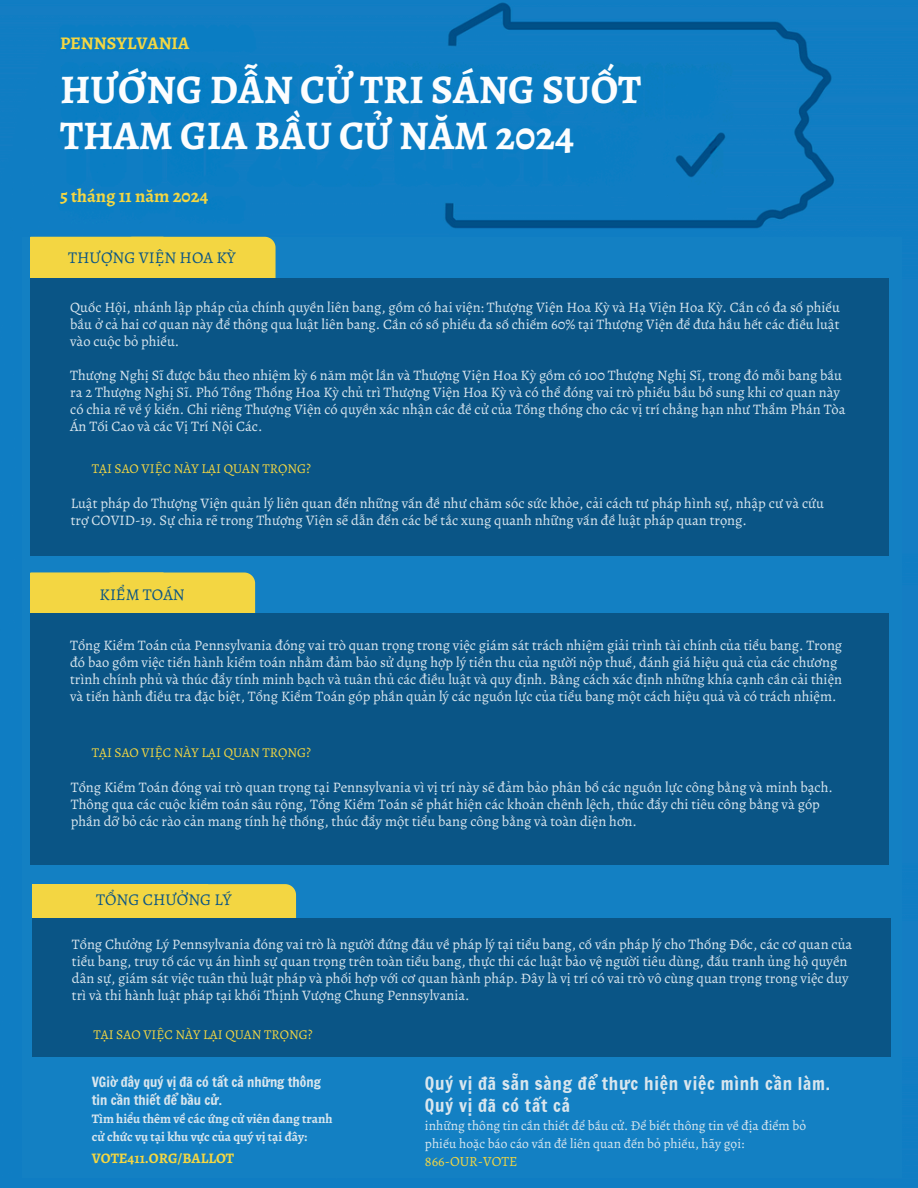
<style>
.page{position:relative;width:918px;height:1188px;background:#0f7dc3}
.page>*{position:absolute;margin:0;border:0;box-sizing:border-box;transform-origin:0 0}
.t1{font:700 40.8px/46.3px "Alegreya";color:#fcfdfe}
.t2{font:700 18.3px "Alegreya";color:#f4d742}
.t3{font:700 17.85px "Alegreya";color:#f4d742}
.t4{font:17.55px/22.5px "Francois One";letter-spacing:.045em;color:#d9e6ee}
.t5{font:16.5px "Alegreya";color:#0a5586}
.t6{font:14.55px/16.8px "Alegreya";color:#d9e6ee}
.t7{font:700 14.55px "Alegreya";color:#f4d742}
.t8{font:14.1px "Alegreya";color:#f4d742}
.t9{font:13.5px/18px "Alegreya";color:#d9e6ee}
.t10{font:13.5px "Alegreya";color:#f4d742}
.t11{font:13.5px/18.6px "Francois One";color:#d9e6ee}
.t12{font:700 13.05px/18.6px "Alegreya";color:#d9e6ee}
</style>
<div class="page">
<div style="left:22px;top:237px;width:880px;height:940px;background:#1380c3"></div>
<div style="left:30px;top:572px;width:225px;height:41px;background:#f3d642"></div>
<div style="left:30px;top:613px;width:859px;height:252px;background:#0a5586"></div>
<div style="left:30px;top:237px;width:246px;height:41px;background:#f3d642"></div>
<div style="left:30px;top:278px;width:859px;height:278px;background:#0a5586"></div>
<div style="left:32px;top:884px;width:264px;height:34px;background:#f3d642"></div>
<div style="left:32px;top:918px;width:858px;height:139px;background:#0a5586"></div>
<h2 class="t3" style="left:60px;top:31px;width:131px">PENNSYLVANIA</h2>
<h1 class="t1" style="left:60px;top:66px;width:583px">HƯỚNG DẪN CỬ TRI SÁNG SUỐT<br>THAM GIA BẦU CỬ NĂM 2024</h1>
<h3 class="t2" style="left:60px;top:183px;width:150px">5 tháng 11 năm 2024</h3>
<p class="t5" style="left:68px;top:246px;width:169px">THƯỢNG VIỆN HOA KỲ</p>
<p class="t6" style="left:70px;top:299px;width:771px;text-align:justify">Quốc Hội, nhánh lập pháp của chính quyền liên bang, gồm có hai viện: Thượng Viện Hoa Kỳ và Hạ Viện Hoa Kỳ. Cần có đa số phiếu bầu ở cả hai cơ quan này để thông qua luật liên bang. Cần có số phiếu đa số chiếm 60% tại Thượng Viện để đưa hầu hết các điều luật vào cuộc bỏ phiếu.</p>
<p class="t6" style="left:70px;top:367px;width:777px">Thượng Nghị Sĩ được bầu theo nhiệm kỳ 6 năm một lần và Thượng Viện Hoa Kỳ gồm có 100 Thượng Nghị Sĩ, trong đó mỗi bang bầu ra 2 Thượng Nghị Sĩ. Phó Tổng Thống Hoa Kỳ chủ trì Thượng Viện Hoa Kỳ và có thể đóng vai trò phiếu bầu bổ sung khi cơ quan này có chia rẽ về ý kiến. Chỉ riêng Thượng Viện có quyền xác nhận các đề cử của Tổng thống cho các vị trí chẳng hạn như Thẩm Phán Tòa Án Tối Cao và các Vị Trí Nội Các.</p>
<h4 class="t10" style="left:92px;top:459px;width:221px">TẠI SAO VIỆC NÀY LẠI QUAN TRỌNG?</h4>
<p class="t6" style="left:71px;top:495px;width:755px">Luật pháp do Thượng Viện quản lý liên quan đến những vấn đề như chăm sóc sức khỏe, cải cách tư pháp hình sự, nhập cư và cứu trợ COVID-19. Sự chia rẽ trong Thượng Viện sẽ dẫn đến các bế tắc xung quanh những vấn đề luật pháp quan trọng.</p>
<h5 class="t5" style="left:100px;top:583px;width:87px">KIỂM TOÁN</h5>
<p class="t6" style="left:70px;top:637px;width:774px">Tổng Kiểm Toán của Pennsylvania đóng vai trò quan trọng trong việc giám sát trách nhiệm giải trình tài chính của tiểu bang. Trong đó bao gồm việc tiến hành kiểm toán nhằm đảm bảo sử dụng hợp lý tiền thu của người nộp thuế, đánh giá hiệu quả của các chương trình chính phủ và thúc đẩy tính minh bạch và tuân thủ các điều luật và quy định. Bằng cách xác định những khía cạnh cần cải thiện và tiến hành điều tra đặc biệt, Tổng Kiểm Toán góp phần quản lý các nguồn lực của tiểu bang một cách hiệu quả và có trách nhiệm.</p>
<p class="t10" style="left:92px;top:743px;width:221px">TẠI SAO VIỆC NÀY LẠI QUAN TRỌNG?</p>
<p class="t6" style="left:71px;top:779px;width:764px">Tổng Kiểm Toán đóng vai trò quan trọng tại Pennsylvania vì vị trí này sẽ đảm bảo phân bổ các nguồn lực công bằng và minh bạch.<br>Thông qua các cuộc kiểm toán sâu rộng, Tổng Kiểm Toán sẽ phát hiện các khoản chênh lệch, thúc đẩy chi tiêu công bằng và góp phần dỡ bỏ các rào cản mang tính hệ thống, thúc đẩy một tiểu bang công bằng và toàn diện hơn.</p>
<h4 class="t5" style="left:96px;top:889px;width:137px">TỔNG CHƯỞNG LÝ</h4>
<p class="t6" style="left:72px;top:936px;width:782px">Tổng Chưởng Lý Pennsylvania đóng vai trò là người đứng đầu về pháp lý tại tiểu bang, cố vấn pháp lý cho Thống Đốc, các cơ quan của tiểu bang, truy tố các vụ án hình sự quan trọng trên toàn tiểu bang, thực thi các luật bảo vệ người tiêu dùng, đấu tranh ủng hộ quyền dân sự, giám sát việc tuân thủ luật pháp và phối hợp với cơ quan hành pháp. Đây là vị trí có vai trò vô cùng quan trọng trong việc duy trì và thi hành luật pháp tại khối Thịnh Vượng Chung Pennsylvania.</p>
<h5 class="t10" style="left:94px;top:1025px;width:221px">TẠI SAO VIỆC NÀY LẠI QUAN TRỌNG?</h5>
<p class="t11" style="left:92px;top:1072px;width:231px">VGiờ đây quý vị đã có tất cả những thông tin cần thiết để bầu cử.</p>
<p class="t12" style="left:92px;top:1109px;width:242px">Tìm hiểu thêm về các ứng cử viên đang tranh cử chức vụ tại khu vực của quý vị tại đây:</p>
<h4 class="t7" style="left:92px;top:1148px;width:144px">VOTE411.ORG/BALLOT</h4>
<p class="t4" style="left:425px;top:1072px;width:407px">Quý vị đã sẵn sàng để thực hiện việc mình cần làm.<br>Quý vị đã có tất cả</p>
<p class="t9" style="left:425px;top:1117px;width:383px">inhững thông tin cần thiết để bầu cử. Để biết thông tin về địa điểm bỏ phiếu hoặc báo cáo vấn đề liên quan đến bỏ phiếu, hãy gọi:</p>
<h5 class="t8" style="left:425px;top:1152px;width:94px">866-OUR-VOTE</h5>
</div>
